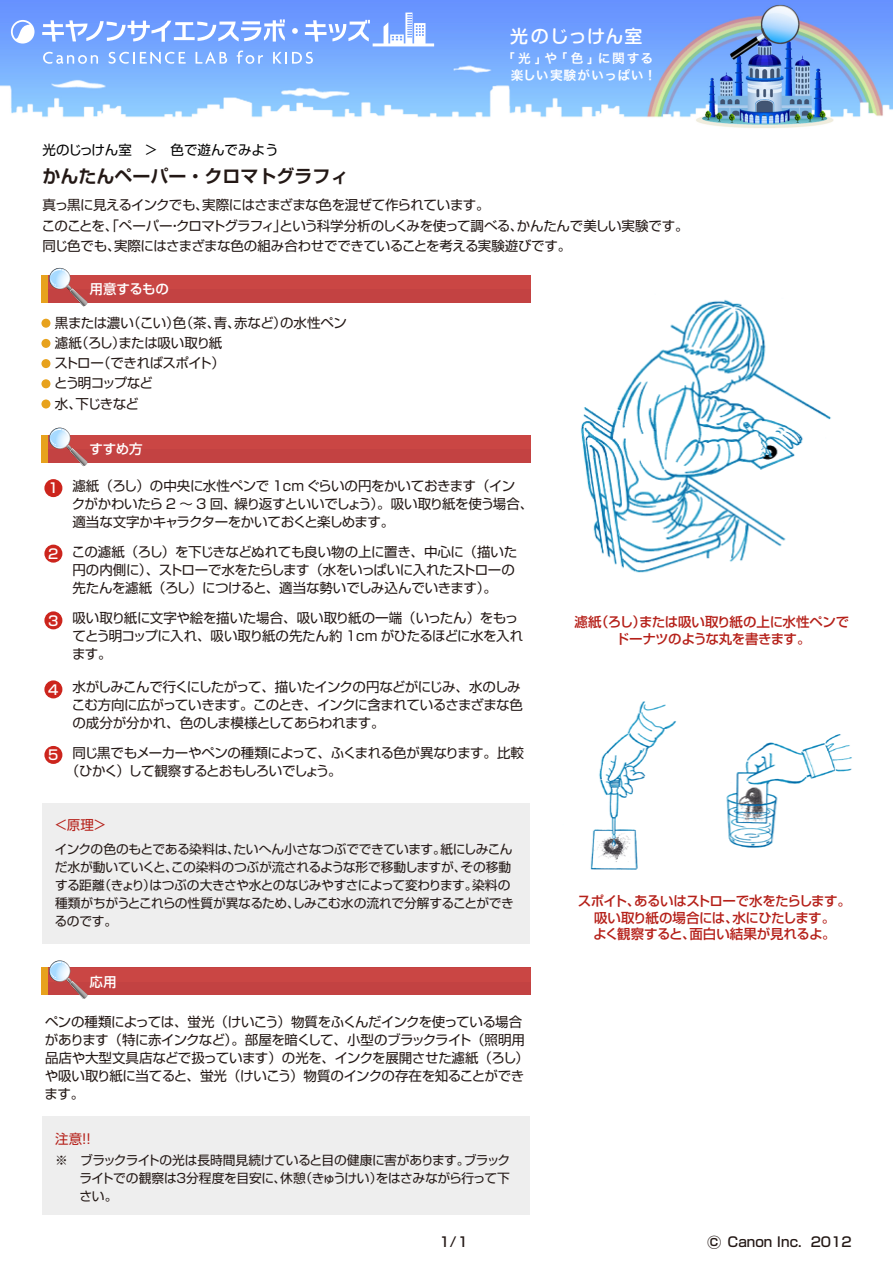
<style>
.page{position:relative;width:893px;height:1263px;background:#fff}
.page>*{position:absolute;margin:0;border:0;box-sizing:border-box;transform-origin:0 0}
.t1{font:700 18px "Shin Go Pr 6 De";color:#231815}
.t2{font:500 18px "Shin M Go Pro";letter-spacing:.04em;color:#fff}
.t3{font:13.5px/18px "Shin Go Pr 6";letter-spacing:-.035em;color:#231815}
.t4{font:13.5px/20.2px "Shin Go Pro";letter-spacing:-.035em;color:#231815}
.t5{font:500 13.5px/16.5px "Shin Go Pr 6";letter-spacing:-.035em;color:#b52019;text-align:center}
.t6{font:500 13.5px "Shin Go Pro";color:#231815}
.t7{font:500 13.5px "Shin Go Pro";letter-spacing:-.02em;color:#fff}
.t8{font:13.5px "Shin Go Pro";color:#000}
.t9{font:13.5px "Shin Go Pro";letter-spacing:-.05em;color:#000}
.t10{font:13.5px "Shin Go Pr 6";color:#b52019}
.t11{font:12.75px/18px "Shin Go Pr 6";letter-spacing:-.03em;color:#231815}
.t12{font:12.75px/17.4px "Hira Kaku Pro W6";letter-spacing:.06em;color:#fff;text-align:right}
.s1{font-family:"Shin Go Pro";font-weight:500;color:#fff}
.s2{font-size:15px}
</style>
<div class="page">
<img style="left:0;top:0;width:893px;height:128px">
<img style="left:581px;top:299px;width:250px;height:274px">
<img style="left:590px;top:701px;width:262px;height:169px">
<svg style="left:42px;top:19px;width:243px;height:23px"></svg>
<svg style="left:292px;top:28px;width:6px;height:6px"></svg>
<svg style="left:305px;top:20px;width:65px;height:22px"></svg>
<svg style="left:11px;top:20px;width:24px;height:24px"></svg>
<svg style="left:43px;top:52px;width:55px;height:12px"></svg>
<svg style="left:109px;top:52px;width:77px;height:12px"></svg>
<svg style="left:196px;top:52px;width:31px;height:12px"></svg>
<svg style="left:237px;top:51px;width:26px;height:13px"></svg>
<svg style="left:273px;top:52px;width:40px;height:12px"></svg>
<svg style="left:384px;top:13px;width:41px;height:30px"></svg>
<hr style="left:373px;top:43px;width:61px;height:3px;background:#fff">
<div style="left:44px;top:479px;width:18px;height:18px;background:#cc251d;border-radius:50%"></div>
<div style="left:42px;top:435px;width:489px;height:27px;background:#c34242"></div>
<div style="left:42px;top:435px;width:489px;height:14px;background:#ca4644"></div>
<div style="left:42px;top:435px;width:6px;height:27px;background:#e7a21d"></div>
<svg style="left:49px;top:428px;width:39px;height:38px"></svg>
<div style="left:44px;top:545px;width:18px;height:18px;background:#cc251d;border-radius:50%"></div>
<div style="left:44px;top:611px;width:18px;height:18px;background:#cc251d;border-radius:50%"></div>
<div style="left:44px;top:680px;width:18px;height:18px;background:#cc251d;border-radius:50%"></div>
<div style="left:44px;top:746px;width:18px;height:18px;background:#cc251d;border-radius:50%"></div>
<div style="left:42px;top:803px;width:488px;height:140px;background:#eee"></div>
<div style="left:41px;top:319px;width:9px;height:9px;background:#e7a21d;border-radius:50%"></div>
<div style="left:42px;top:275px;width:489px;height:27px;background:#c34242"></div>
<div style="left:42px;top:275px;width:489px;height:14px;background:#ca4644"></div>
<div style="left:42px;top:275px;width:6px;height:27px;background:#e7a21d"></div>
<svg style="left:49px;top:268px;width:39px;height:38px"></svg>
<div style="left:41px;top:399px;width:9px;height:9px;background:#e7a21d;border-radius:50%"></div>
<div style="left:41px;top:379px;width:9px;height:9px;background:#e7a21d;border-radius:50%"></div>
<div style="left:41px;top:339px;width:9px;height:9px;background:#e7a21d;border-radius:50%"></div>
<div style="left:41px;top:359px;width:9px;height:9px;background:#e7a21d;border-radius:50%"></div>
<div style="left:42px;top:968px;width:489px;height:27px;background:#c34242"></div>
<div style="left:42px;top:968px;width:489px;height:13px;background:#ca4644"></div>
<div style="left:42px;top:968px;width:6px;height:27px;background:#e7a21d"></div>
<svg style="left:49px;top:960px;width:39px;height:39px"></svg>
<div style="left:42px;top:1116px;width:488px;height:99px;background:#eee"></div>
<p class="t8" style="left:171px;top:139px;width:110px">色で遊んでみよう</p>
<h1 class="t1" style="left:43px;top:161px;width:308px">かんたんペーパー・クロマトグラフィ</h1>
<p class="t9" style="left:43px;top:139px;width:117px">光のじっけん室 ＞</p>
<h1 class="t2" style="left:510px;top:21px;width:134px">光のじっけん室</h1>
<p class="t12" style="left:502px;top:49px;width:156px">「光」や「色」に関する楽しい実験がいっぱい！</p>
<p class="t4" style="left:42px;top:194px;width:648px">真っ黒に見えるインクでも、実際にはさまざまな色を混ぜて作られています。<br>このことを、「ペーパー・クロマトグラフィ」という科学分析のしくみを使って調べる、かんたんで美しい実験です。同じ色でも、実際にはさまざまな色の組み合わせでできていることを考える実験遊びです。</p>
<p class="t7" style="left:90px;top:278px;width:81px">用意するもの</p>
<p class="t3" style="left:54px;top:311px;width:294px;line-height:20.2px">黒または濃い（こい）色（茶、青、赤など）の水性ペン濾紙（ろし）または吸い取り紙<br>ストロー（できればスポイト）<br>とう明コップなど<br>水、下じきなど</p>
<p class="t7" style="left:89px;top:438px;width:55px">すすめ方</p>
<p class="t3" style="left:72px;top:476px;width:463px;text-indent:-24px"><span class="s1">1</span> 濾紙（ろし）の中央に水性ペンで 1cm ぐらいの円をかいておきます（イン<br>クがかわいたら 2 ～ 3 回、繰り返すといいでしょう）。吸い取り紙を使う場合、適当な文字かキャラクターをかいておくと楽しめます。</p>
<p class="t3" style="left:72px;top:541px;width:446px;text-indent:-24px"><span class="s1">2</span> この濾紙（ろし）を下じきなどぬれても良い物の上に置き、中心に（描いた円の内側に）、ストローで水をたらします（水をいっぱいに入れたストローの先たんを濾紙（ろし）につけると、適当な勢いでしみ込んでいきます）。</p>
<p class="t3" style="left:72px;top:608px;width:453px;text-indent:-24px"><span class="s1">3</span> 吸い取り紙に文字や絵を描いた場合、吸い取り紙の一端（いったん）をもってとう明コップに入れ、吸い取り紙の先たん約 1cm がひたるほどに水を入れます。</p>
<p class="t3" style="left:72px;top:677px;width:453px;text-indent:-24px"><span class="s1">4</span> 水がしみこんで行くにしたがって、描いたインクの円などがにじみ、水のしみこむ方向に広がっていきます。このとき、インクに含まれているさまざまな色の成分が分かれ、色のしま模様としてあらわれます。</p>
<p class="t3" style="left:66px;top:743px;width:460px;text-indent:-17px"><span class="s1">5</span> 同じ黒でもメーカーやペンの種類によって、ふくまれる色が異なります。比較（ひかく）して観察するとおもしろいでしょう。</p>
<p class="t10" style="left:55px;top:814px;width:53px">＜原理＞</p>
<p class="t11" style="left:55px;top:839px;width:461px">インクの色のもとである染料は、たいへん小さなつぶでできています。紙にしみこんだ水が動いていくと、この染料のつぶが流されるような形で移動しますが、その移動する距離（きょり）はつぶの大きさや水とのなじみやすさによって変わります。染料の種類がちがうとこれらの性質が異なるため、しみこむ水の流れで分解することができるのです。</p>
<p class="t7" style="left:90px;top:970px;width:28px">応用</p>
<p class="t3" style="left:45px;top:1011px;width:486px">ペンの種類によっては、蛍光（けいこう）物質をふくんだインクを使っている場合があります（特に赤インクなど）。部屋を暗くして、小型のブラックライト（照明用品店や大型文具店などで扱っています）の光を、インクを展開させた濾紙（ろし）や吸い取り紙に当てると、蛍光（けいこう）物質のインクの存在を知ることができます。</p>
<p class="t10" style="left:55px;top:1127px;width:37px">注意!!</p>
<p class="t11" style="left:80px;top:1150px;width:432px;text-align:justify;text-indent:-24px">※　ブラックライトの光は長時間見続けていると目の健康に害があります。ブラックライトでの観察は3分程度を目安に、休憩（きゅうけい）をはさみながら行って下さい。</p>
<p class="t5" style="left:574px;top:613px;width:276px">濾紙（ろし）または吸い取り紙の上に水性ペンでドーナツのような丸を書きます。</p>
<p class="t5" style="left:578px;top:892px;width:275px">スポイト、あるいはストローで水をたらします。吸い取り紙の場合には、水にひたします。<br>よく観察すると、面白い結果が見れるよ。</p>
<p class="t6" style="left:439px;top:1231px;width:30px">1/1</p>
<p class="t6" style="left:707px;top:1231px;width:146px"><span class="s2">○</span>c Canon Inc. 2012</p>
</div>
